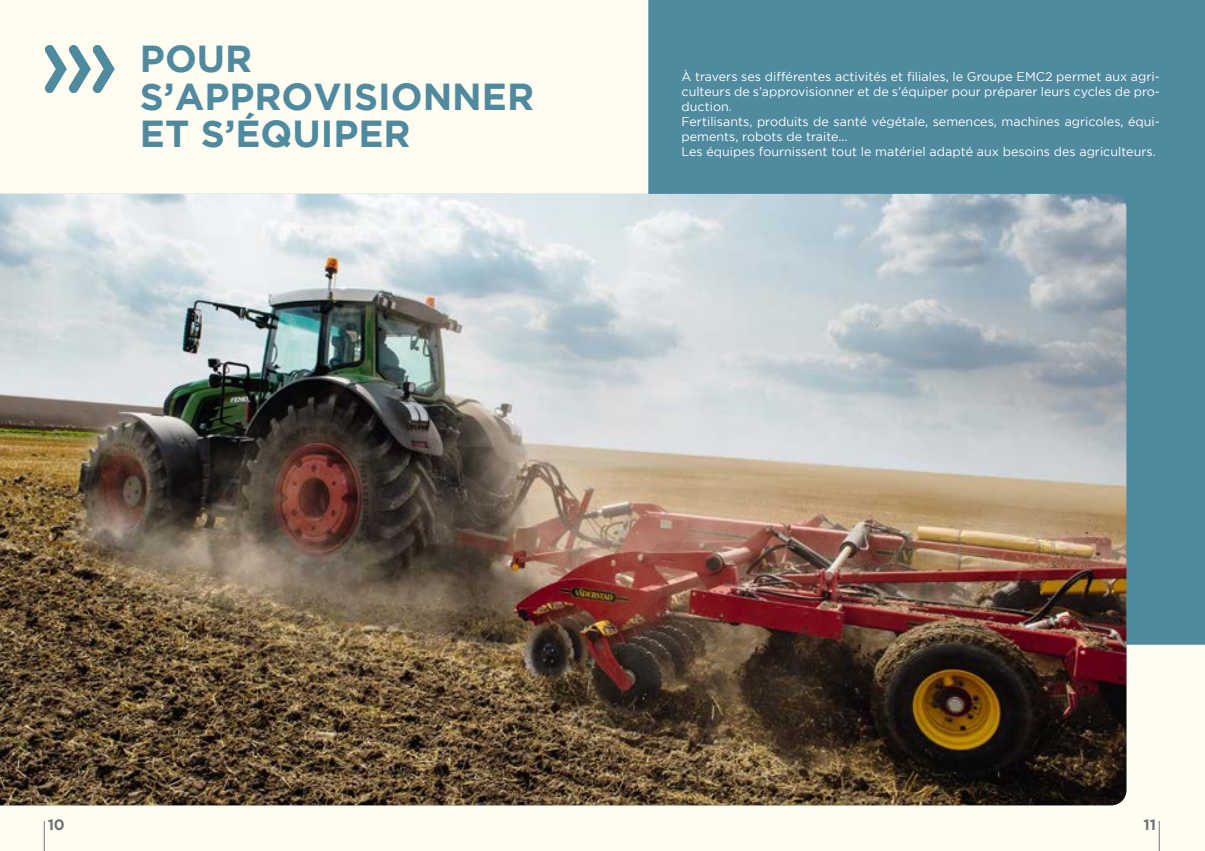
<style>
.page{position:relative;width:1205px;height:851px;background:#fff}
.page>*{position:absolute;margin:0;border:0;box-sizing:border-box;transform-origin:0 0}
.t1{font:700 37.5px/37.5px "Gotham";color:#4f8a9f}
.t2{font:700 15px "Gotham";color:#707578}
.t3{font:12.5px/15px "Gotham";color:#fff}
</style>
<div class="page">
<div style="left:0;top:0;width:1205px;height:850px;background:#fffcf2"></div>
<hr style="left:44px;top:820px;width:1px;height:30px;background:#707578">
<hr style="left:1159px;top:820px;width:1px;height:30px;background:#707578">
<svg style="left:45px;top:45px;width:69px;height:48px"></svg>
<div style="left:648px;top:0;width:557px;height:644px;background:#4f8a9f"></div>
<img style="left:0;top:194px;width:1126px;height:611px">
<h1 class="t1" style="left:140px;top:39px;width:396px">POUR<br>S’APPROVISIONNER<br>ET S’ÉQUIPER</h1>
<p class="t3" style="left:681px;top:69px;width:480px">À travers ses différentes activités et filiales, le Groupe EMC2 permet aux agri&shy;culteurs de s’approvisionner et de s’équiper pour préparer leurs cycles de pro&shy;duction.<br>Fertilisants, produits de santé végétale, semences, machines agricoles, équi&shy;pements, robots de traite...<br>Les équipes fournissent tout le matériel adapté aux besoins des agriculteurs.</p>
<p class="t2" style="left:48px;top:816px;width:19px">10</p>
<p class="t2" style="left:1143px;top:816px;width:14px">11</p>
</div>
